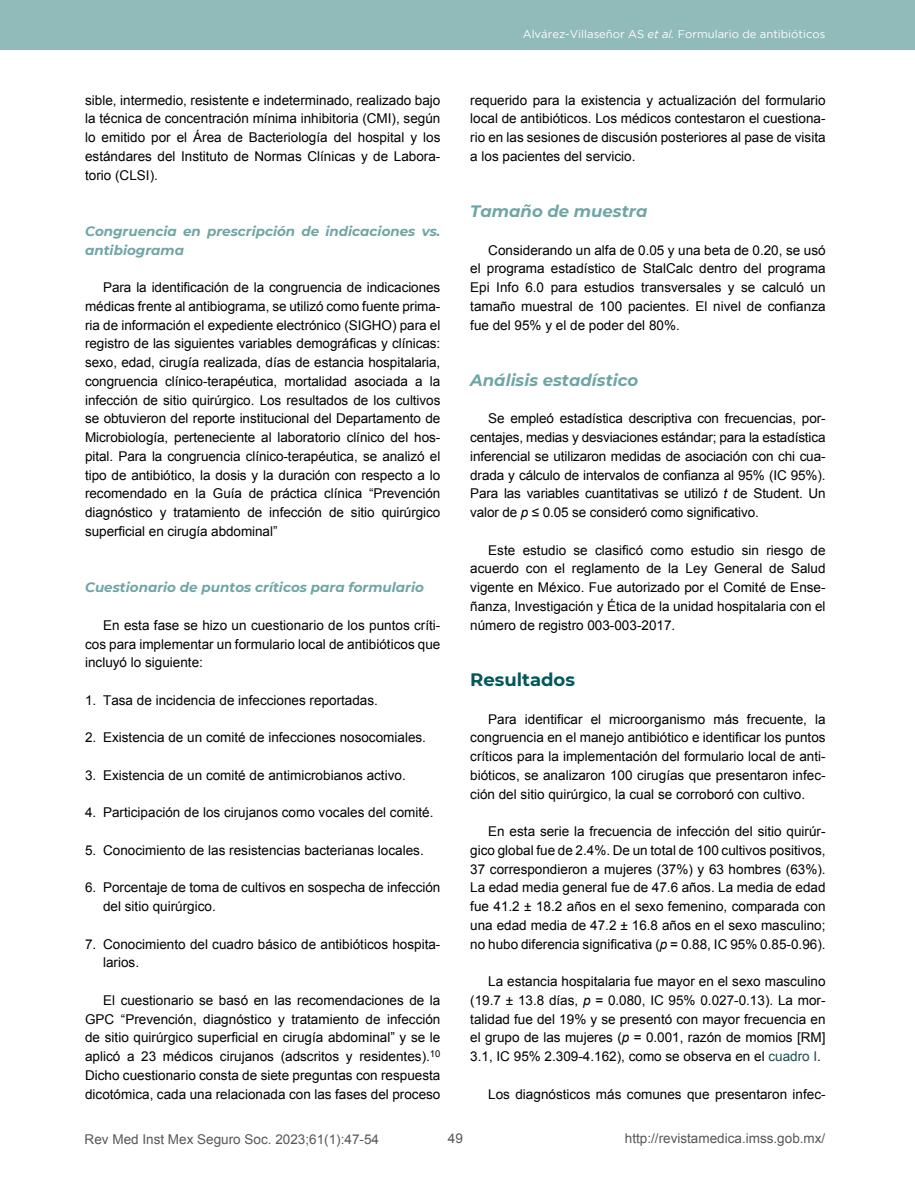
<style>
.page{position:relative;width:915px;height:1191px;background:#fff}
.page>*{position:absolute;margin:0;border:0;box-sizing:border-box;transform-origin:0 0}
.t1{font:700 18px "Montserrat";color:#01575a}
.t2{font:italic 700 16.5px "Montserrat";color:#6fa5a5}
.t3{font:13.5px/18.8px "Arial";color:#000;text-align:justify}
.t4{font:italic 700 13.5px/18.8px "Montserrat";color:#6fa5a5}
.t5{font:13.5px "Arial";color:#575756}
.t6{font:11.25px "Gotham";color:#fff}
.s1{font-style:italic}
.s2{color:#1b4e4e}
</style>
<div class="page">
<div style="left:0;top:0;width:914px;height:50px;background:#91baba"></div>
<p class="t3" style="left:85px;top:91px;width:357px">sible, intermedio, resistente e indeterminado, realizado bajo la técnica de concentración mínima inhibitoria (CMI), según lo emitido por el Área de Bacteriología del hospital y los estándares del Instituto de Normas Clínicas y de Labora&shy;torio (CLSI).</p>
<p class="t4" style="left:85px;top:221px;width:357px">Congruencia en prescripción de indicaciones vs. antibiograma</p>
<p class="t3" style="left:85px;top:278px;width:357px;text-indent:18px">Para la identificación de la congruencia de indicaciones médicas frente al antibiograma, se utilizó como fuente prima&shy;ria de información el expediente electrónico (SIGHO) para el registro de las siguientes variables demográficas y clínicas: sexo, edad, cirugía realizada, días de estancia hospitalaria, congruencia clínico-terapéutica, mortalidad asociada a la infección de sitio quirúrgico. Los resultados de los cultivos se obtuvieron del reporte institucional del Departamento de Microbiología, perteneciente al laboratorio clínico del hos&shy;pital. Para la congruencia clínico-terapéutica, se analizó el tipo de antibiótico, la dosis y la duración con respecto a lo recomendado en la Guía de práctica clínica “Prevención diagnóstico y tratamiento de infección de sitio quirúrgico superficial en cirugía abdominal”</p>
<p class="t4" style="left:85px;top:577px;width:340px">Cuestionario de puntos críticos para formulario</p>
<p class="t3" style="left:85px;top:616px;width:357px;text-indent:18px">En esta fase se hizo un cuestionario de los puntos críti&shy;cos para implementar un formulario local de antibióticos que incluyó lo siguiente:</p>
<p class="t3" style="left:85px;top:691px;width:294px">1. Tasa de incidencia de infecciones reportadas.</p>
<p class="t3" style="left:85px;top:728px;width:342px">2. Existencia de un comité de infecciones nosocomiales.</p>
<p class="t3" style="left:85px;top:766px;width:322px">3. Existencia de un comité de antimicrobianos activo.</p>
<p class="t3" style="left:85px;top:803px;width:350px">4. Participación de los cirujanos como vocales del comité.</p>
<p class="t3" style="left:85px;top:841px;width:340px">5. Conocimiento de las resistencias bacterianas locales.</p>
<p class="t3" style="left:103px;top:878px;width:339px;text-indent:-18px">6. Porcentaje de toma de cultivos en sospecha de infección del sitio quirúrgico.</p>
<p class="t3" style="left:103px;top:934px;width:339px;text-indent:-18px">7. Conocimiento del cuadro básico de antibióticos hospita&shy;larios.</p>
<p class="t3" style="left:85px;top:991px;width:357px;text-indent:18px">El cuestionario se basó en las recomendaciones de la GPC “Prevención, diagnóstico y tratamiento de infección de sitio quirúrgico superficial en cirugía abdominal” y se le aplicó a 23 médicos cirujanos (adscritos y residentes).<sup>10<br></sup>Dicho cuestionario consta de siete preguntas con respuesta dicotómica, cada una relacionada con las fases del proceso</p>
<p class="t6" style="left:522px;top:28px;width:304px">Alvárez-Villaseñor AS <span class="s1">et al.</span> Formulario de antibióticos</p>
<p class="t3" style="left:470px;top:91px;width:357px">requerido para la existencia y actualización del formulario local de antibióticos. Los médicos contestaron el cuestiona&shy;rio en las sesiones de discusión posteriores al pase de visita a los pacientes del servicio.</p>
<p class="t2" style="left:470px;top:199px;width:179px">Tamaño de muestra</p>
<p class="t3" style="left:470px;top:241px;width:357px;text-indent:18px">Considerando un alfa de 0.05 y una beta de 0.20, se usó el programa estadístico de StalCalc dentro del programa Epi Info 6.0 para estudios transversales y se calculó un tamaño muestral de 100 pacientes. El nivel de confianza fue del 95% y el de poder del 80%.</p>
<p class="t2" style="left:470px;top:368px;width:169px">Análisis estadístico</p>
<p class="t3" style="left:470px;top:409px;width:357px;text-indent:18px">Se empleó estadística descriptiva con frecuencias, por&shy;centajes, medias y desviaciones estándar; para la estadística inferencial se utilizaron medidas de asociación con chi cua&shy;drada y cálculo de intervalos de confianza al 95% (IC 95%).<br>Para las variables cuantitativas se utilizó <span class="s1">t</span> de Student. Un valor de <span class="s1">p</span> ≤ 0.05 se consideró como significativo.</p>
<p class="t3" style="left:470px;top:541px;width:357px;text-indent:18px">Este estudio se clasificó como estudio sin riesgo de acuerdo con el reglamento de la Ley General de Salud vigente en México. Fue autorizado por el Comité de Ense&shy;ñanza, Investigación y Ética de la unidad hospitalaria con el número de registro 003-003-2017.</p>
<h1 class="t1" style="left:470px;top:666px;width:106px">Resultados</h1>
<p class="t3" style="left:470px;top:709px;width:357px;text-indent:18px">Para identificar el microorganismo más frecuente, la congruencia en el manejo antibiótico e identificar los puntos críticos para la implementación del formulario local de anti&shy;bióticos, se analizaron 100 cirugías que presentaron infec&shy;ción del sitio quirúrgico, la cual se corroboró con cultivo.</p>
<p class="t3" style="left:470px;top:822px;width:357px;text-indent:18px">En esta serie la frecuencia de infección del sitio quirúr&shy;gico global fue de 2.4%. De un total de 100 cultivos positivos, 37 correspondieron a mujeres (37%) y 63 hombres (63%).<br>La edad media general fue de 47.6 años. La media de edad fue 41.2 ± 18.2 años en el sexo femenino, comparada con una edad media de 47.2 ± 16.8 años en el sexo masculino; no hubo diferencia significativa (<span class="s1">p</span> = 0.88, IC 95% 0.85-0.96).</p>
<p class="t3" style="left:470px;top:972px;width:357px;text-indent:18px">La estancia hospitalaria fue mayor en el sexo masculino (19.7 ± 13.8 días, <span class="s1">p</span> = 0.080, IC 95% 0.027-0.13). La mor&shy;talidad fue del 19% y se presentó con mayor frecuencia en el grupo de las mujeres (<span class="s1">p</span> = 0.001, razón de momios [RM] 3.1, IC 95% 2.309-4.162), como se observa en el <span class="s2">cuadro I</span>.</p>
<p class="t3" style="left:488px;top:1084px;width:339px">Los diagnósticos más comunes que presentaron infec-</p>
<p class="t5" style="left:85px;top:1130px;width:296px">Rev Med Inst Mex Seguro Soc. 2023;61(1):47-54</p>
<p class="t5" style="left:448px;top:1129px;width:17px">49</p>
<p class="t5" style="left:624px;top:1129px;width:202px">http://revistamedica.imss.gob.mx/</p>
</div>
